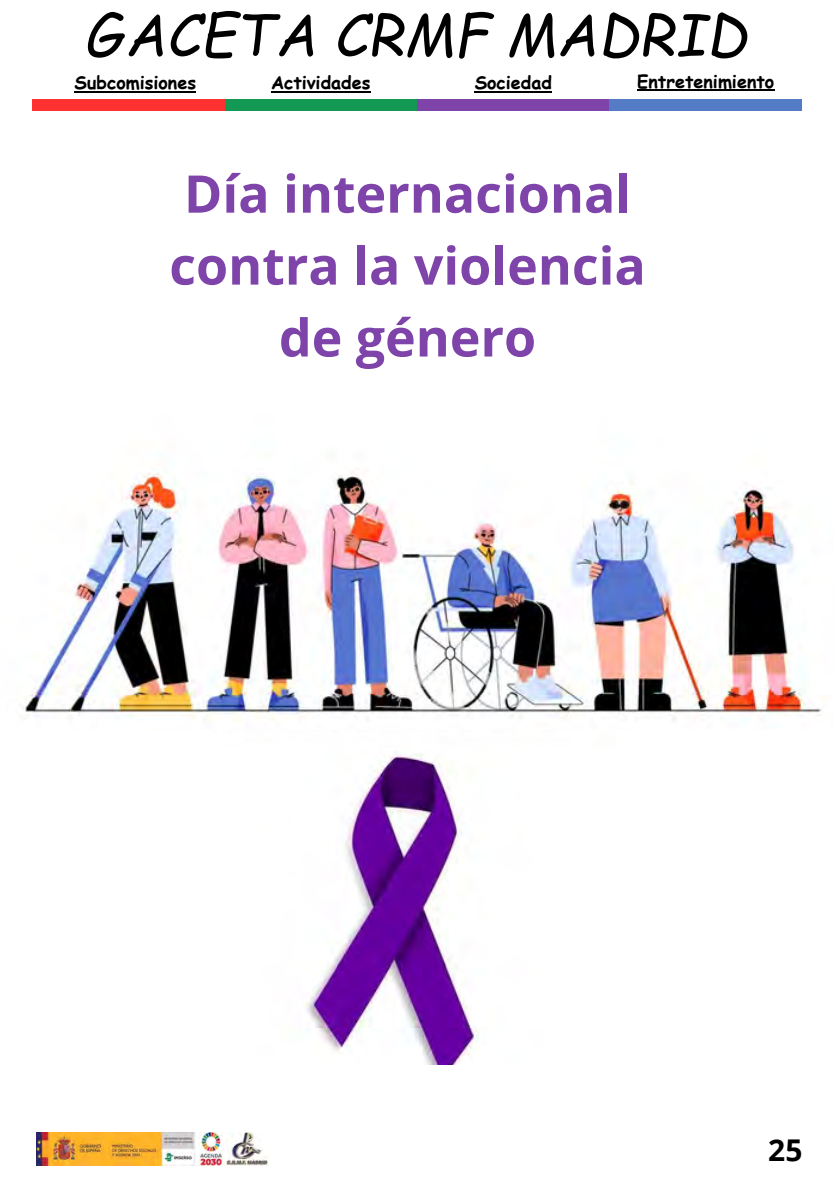
<style>
.page{position:relative;width:834px;height:1196px;background:#fff}
.page>*{position:absolute;margin:0;border:0;box-sizing:border-box;transform-origin:0 0}
.t1{font:italic 57px "Comic Sans MS";color:#000}
.t2{font:700 52px/71.8px "Open Sans";color:#7e44a9;text-align:center}
.t3{font:700 30px "Open Sans";color:#000}
.t4{font:700 18px "Comic Sans MS";color:#000}
</style>
<div class="page">
<div style="left:225px;top:99px;width:192px;height:12px;background:#149954"></div>
<div style="left:417px;top:99px;width:192px;height:12px;background:#7e44a9"></div>
<div style="left:609px;top:99px;width:193px;height:12px;background:#537bc6"></div>
<div style="left:32px;top:99px;width:193px;height:12px;background:#ff3131"></div>
<img style="left:36px;top:1132px;width:233px;height:33px">
<img style="left:20px;top:471px;width:805px;height:251px">
<img style="left:305px;top:751px;width:174px;height:313px">
<hr style="left:475px;top:91px;width:77px;height:1px;background:#000">
<hr style="left:637px;top:90px;width:137px;height:1px;background:#000">
<hr style="left:271px;top:91px;width:100px;height:1px;background:#000">
<hr style="left:75px;top:91px;width:121px;height:1px;background:#000">
<p class="t1" style="left:86px;top:-7px;width:663px">GACETA CRMF MADRID</p>
<p class="t4" style="left:75px;top:70px;width:123px">Subcomisiones</p>
<p class="t4" style="left:271px;top:70px;width:101px">Actividades</p>
<p class="t4" style="left:475px;top:70px;width:79px">Sociedad</p>
<p class="t4" style="left:637px;top:68px;width:139px">Entretenimiento</p>
<p class="t2" style="left:169px;top:157px;width:478px">Día internacional contra la violencia de género</p>
<p class="t3" style="left:768px;top:1128px;width:36px">25</p>
</div>
